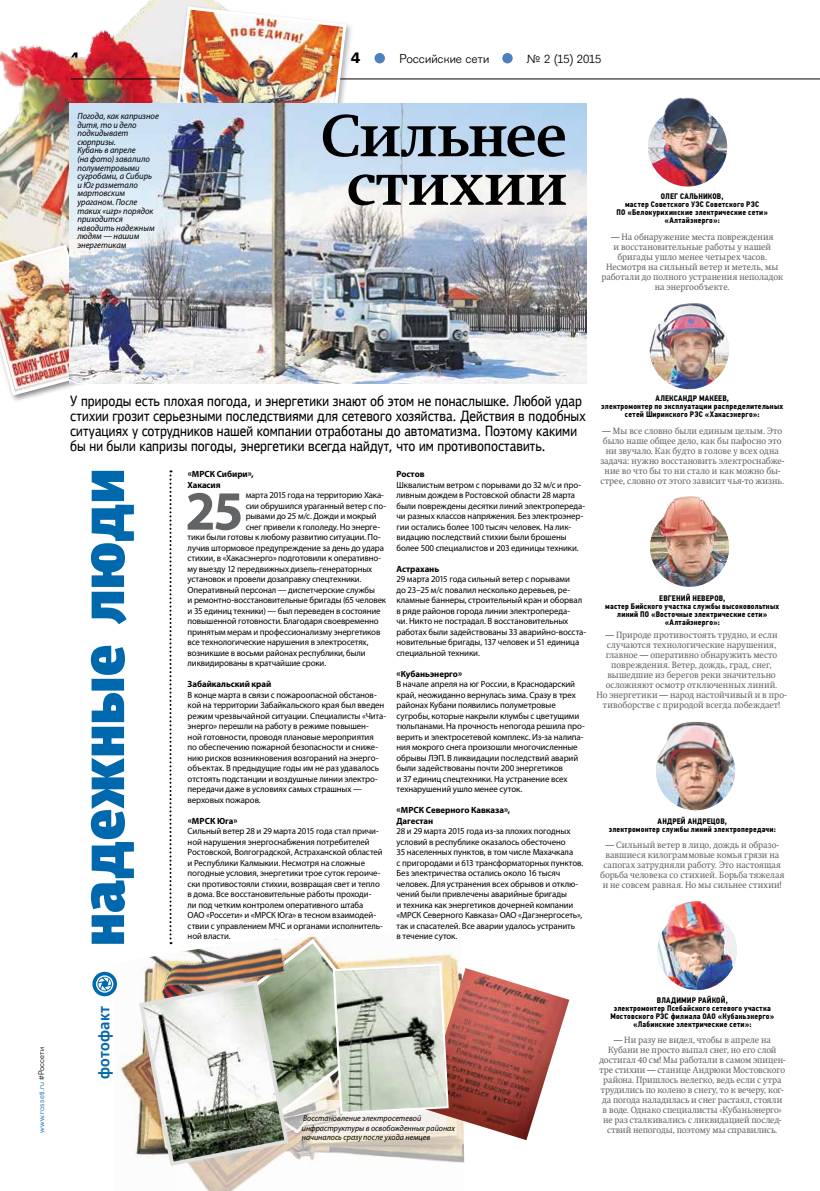
<style>
.page{position:relative;width:820px;height:1191px;background:#fff}
.page>*{position:absolute;margin:0;border:0;box-sizing:border-box;transform-origin:0 0}
.t1{font:700 58.2px/48.6px "Swift C";color:#000;text-align:center}
.t2{font:700 55.7px "Myriad Pro";color:#636466}
.t3{font:16px "Free Set Demi C";letter-spacing:.015em;color:#0068ad;scale:.9 1}
.t4{font:15px "Free Set Bold C";color:#000}
.t5{font:12.6px "Figgins Sans";letter-spacing:-.005em;color:#000}
.t6{font:9px/10.5px "Myriad Pro";letter-spacing:-.01em;color:#000}
.t7{font:9px/10px "Swift C";letter-spacing:.005em;color:#636466;text-align:center;scale:.95 1}
.t8{font:italic 9px/8.6px "Myriad Pro";color:#000;scale:.95 1}
.t9{font:700 9px/10.5px "Myriad Pro";letter-spacing:-.005em;color:#000}
.t10{font:italic 8.4px/9.8px "Myriad Pro";color:#000;scale:.95 1}
.t11{font:700 8.1px/8.1px "PF Din Text Cond Pro";letter-spacing:.025em;color:#000;text-align:center}
.t12{font:8px "Figgins Sans";letter-spacing:.015em;color:#0068ad}
.s1{color:#000}
</style>
<div class="page">
<img style="left:0;top:0;width:218px;height:241px">
<hr style="left:71px;top:79px;width:748px;height:1px;background:#000">
<div style="left:172px;top:3px;width:181px;height:135px;background:#000;opacity:.31"></div>
<img style="left:174px;top:5px;width:174px;height:98px">
<img style="left:109px;top:954px;width:350px;height:200px">
<img style="left:69px;top:103px;width:517px;height:281px">
<svg style="left:169px;top:470px;width:2px;height:433px"></svg>
<img style="left:655px;top:731px;width:79px;height:79px;border-radius:40px">
<img style="left:655px;top:721px;width:81px;height:57px">
<img style="left:647px;top:107px;width:79px;height:79px;border-radius:40px">
<img style="left:635px;top:78px;width:115px;height:71px">
<img style="left:649px;top:310px;width:79px;height:79px;border-radius:40px">
<img style="left:649px;top:303px;width:80px;height:77px">
<img style="left:649px;top:508px;width:79px;height:79px;border-radius:40px">
<img style="left:649px;top:496px;width:81px;height:56px">
<img style="left:657px;top:911px;width:79px;height:79px;border-radius:40px">
<img style="left:657px;top:901px;width:80px;height:64px">
<svg style="left:191px;top:1115px;width:274px;height:76px"></svg>
<svg style="left:291px;top:936px;width:97px;height:196px"></svg>
<img style="left:422px;top:968px;width:147px;height:172px">
<svg style="left:331px;top:962px;width:118px;height:153px;background:#c9ccbf"></svg>
<svg style="left:92px;top:971px;width:25px;height:25px"></svg>
<svg style="left:96px;top:975px;width:17px;height:17px"></svg>
<img style="left:138px;top:904px;width:162px;height:166px">
<img style="left:137px;top:978px;width:154px;height:190px">
<div style="left:502px;top:53px;width:10px;height:10px;background:#4e80c1;border-radius:50%"></div>
<div style="left:374px;top:53px;width:11px;height:10px;background:#4e80c1;border-radius:50%"></div>
<img style="left:0;top:243px;width:585px;height:158px">
<h3 class="t4" style="left:70px;top:50px;width:11px">4</h3>
<p class="t8" style="left:77px;top:111px;width:87px">Погода, как капризное дитя, то и дело подкидывает сюрпризы.<br>Кубань в апреле<br>(на фото) завалило полуметровыми сугробами, а Сибирь<br>и Юг разметало мартовским ураганом. После таких «игр» порядок приходится наводить надежным людям — нашим энергетикам</p>
<h3 class="t4" style="left:351px;top:50px;width:11px">4</h3>
<h3 class="t5" style="left:399px;top:52px;width:91px">Российские сети</h3>
<h3 class="t5" style="left:526px;top:52px;width:76px">№ 2 (15) 2015</h3>
<h1 class="t1" style="left:320px;top:111px;width:248px">Сильнее стихии</h1>
<p class="t11" style="left:616px;top:192px;width:153px">ОЛЕГ САЛЬНИКОВ,<br>мастер Советского УЭС Советского РЭС<br>ПО «Белокурихинские электрические сети» «Алтайэнерго»:</p>
<p class="t7" style="left:601px;top:231px;width:193px">— На обнаружение места повреждения<br>и восстановительные работы у нашей бригады ушло менее четырех часов.<br>Несмотря на сильный ветер и метель, мы работали до полного устранения неполадок на -энергообъекте.</p>
<p class="t12" style="left:37px;top:1132px;width:87px;rotate:-90deg">www.rosseti.ru <span class="s1">#Россети</span></p>
<h3 class="t3" style="left:95px;top:1079px;width:83px;rotate:-90deg">фотофакт</h3>
<p class="t9" style="left:187px;top:468px;width:68px">«МРСК Сибири»,<br>Хакасия</p>
<h2 class="t2" style="left:185px;top:474px;width:60px">25</h2>
<p class="t6" style="left:245px;top:490px;width:140px">марта 2015 года на территорию Хака-</p>
<p class="t6" style="left:245px;top:500px;width:142px">сии обрушился ураганный ветер с по-</p>
<p class="t6" style="left:245px;top:511px;width:132px">рывами до 25 м/с. Дожди и мокрый</p>
<p class="t6" style="left:245px;top:521px;width:136px">снег привели к гололеду. Но энерге-</p>
<p class="t6" style="left:187px;top:532px;width:194px">тики были готовы к любому развитию ситуации. По-</p>
<p class="t6" style="left:187px;top:542px;width:198px">лучив штормовое предупреждение за день до удара</p>
<p class="t6" style="left:187px;top:553px;width:195px">стихии, в «Хакасэнерго» подготовили к оперативно-</p>
<p class="t6" style="left:187px;top:563px;width:186px">му выезду 12 передвижных дизель-генераторных</p>
<p class="t6" style="left:187px;top:574px;width:175px">установок и провели дозаправку спецтехники.</p>
<p class="t6" style="left:187px;top:584px;width:189px">Оперативный персонал — диспетчерские службы</p>
<p class="t6" style="left:187px;top:595px;width:200px">и ремонтно-восстановительные бригады (65 человек</p>
<p class="t6" style="left:187px;top:605px;width:194px">и 35 единиц техники) — был переведен в состояние</p>
<p class="t6" style="left:187px;top:616px;width:192px">повышенной готовности. Благодаря своевременно</p>
<p class="t6" style="left:187px;top:626px;width:194px">принятым мерам и профессионализму энергетиков</p>
<p class="t6" style="left:187px;top:637px;width:182px">все технологические нарушения в электросетях,</p>
<p class="t6" style="left:187px;top:647px;width:180px">возникшие в восьми районах республики, были</p>
<p class="t6" style="left:187px;top:658px;width:140px">ликвидированы в кратчайшие сроки.</p>
<p class="t9" style="left:187px;top:678px;width:85px">Забайкальский край</p>
<p class="t6" style="left:187px;top:689px;width:199px">В конце марта в связи с пожароопасной обстанов&shy;кой на территории Забайкальского края был введен режим чрезвычайной ситуации. Специалисты «Чита&shy;энерго» перешли на работу в режиме повышен-<br>ной готовности, проводя плановые мероприятия<br>по обеспечению пожарной безопасности и сниже&shy;нию рисков возникновения возгораний на энерго&shy;объектах. В предыдущие годы им не раз удавалось отстоять подстанции и воздушные линии электро&shy;передачи даже в условиях самых страшных — верховых пожаров.</p>
<p class="t9" style="left:188px;top:815px;width:51px">«МРСК Юга»</p>
<p class="t6" style="left:187px;top:826px;width:197px">Сильный ветер 28 и 29 марта 2015 года стал причи&shy;ной нарушения энергоснабжения потребителей Ростовской, Волгоградской, Астраханской областей и Республики Калмыкии. Несмотря на сложные погодные условия, энергетики трое суток героиче&shy;ски противостояли стихии, возвращая свет и тепло в дома. Все восстановительные работы проходи&shy;ли под четким контролем оперативного штаба<br>ОАО «Россети» и «МРСК Юга» в тесном взаимодей&shy;ствии с управлением МЧС и органами исполнитель&shy;ной власти.</p>
<p class="t9" style="left:396px;top:468px;width:30px">Ростов</p>
<p class="t6" style="left:396px;top:479px;width:190px">Шквалистым ветром с порывами до 32 м/с и про&shy;ливным дождем в Ростовской области 28 марта были повреждены десятки линий электропереда&shy;чи разных классов напряжения. Без электроэнер&shy;гии остались более 100 тысяч человек. На лик&shy;видацию последствий стихии были брошены более 500 специалистов и 203 единицы техники.</p>
<p class="t9" style="left:396px;top:563px;width:44px">Астрахань</p>
<p class="t6" style="left:396px;top:574px;width:191px">29 марта 2015 года сильный ветер с порывами<br>до 23–25 м/с повалил несколько деревьев, ре&shy;кламные баннеры, строительный кран и оборвал в ряде районов города линии электропереда-<br>чи. Никто не пострадал. В восстановительных работах были задействованы 33 аварийно-восста&shy;новительные бригады, 137 человек и 51 единица специальной техники.</p>
<p class="t9" style="left:396px;top:668px;width:67px">«Кубаньэнерго»</p>
<p class="t6" style="left:396px;top:679px;width:190px">В начале апреля на юг России, в Краснодарский край, неожиданно вернулась зима. Сразу в трех районах Кубани появились полуметровые сугробы, которые накрыли клумбы с цветущими тюльпанами. На прочность непогода решила про&shy;верить и электросетевой комплекс. Из-за налипа&shy;ния мокрого снега произошли многочисленные обрывы ЛЭП. В ликвидации последствий аварий были задействованы почти 200 энергетиков<br>и 37 единиц спецтехники. На устранение всех технарушений ушло менее суток.</p>
<p class="t9" style="left:396px;top:804px;width:115px">«МРСК Северного Кавказа»,<br>Дагестан</p>
<p class="t6" style="left:396px;top:826px;width:188px">28 и 29 марта 2015 года из-за плохих погодных условий в республике оказалось обесточено<br>35 населенных пунктов, в том числе Махачкала<br>с пригородами и 613 трансформаторных пунктов.<br>Без электричества остались около 16 тысяч человек. Для устранения всех обрывов и отклю&shy;чений были привлечены аварийные бригады<br>и техника как энергетиков дочерней компании «МРСК Северного Кавказа» ОАО «Дагэнергосеть», так и спасателей. Все аварии удалось устранить<br>в течение суток.</p>
<p class="t11" style="left:601px;top:394px;width:183px">АЛЕКСАНДР МАКЕЕВ,<br>электромонтер по эксплуатации распределительных сетей Ширинского РЭС «Хакасэнерго»:</p>
<p class="t7" style="left:600px;top:425px;width:195px">— Мы все словно были единым целым. Это было наше общее дело, как бы пафосно это ни звучало. Как будто в голове у всех одна задача: нужно восстановить электроснабже&shy;ние во что бы то ни стало и как можно бы&shy;стрее, словно от этого зависит чья-то жизнь.</p>
<p class="t11" style="left:605px;top:594px;width:175px">ЕВГЕНИЙ НЕВЕРОВ,<br>мастер Бийского участка службы высоковольтных линий ПО «Восточные электрические сети» «Алтайэнерго»:</p>
<p class="t7" style="left:596px;top:629px;width:201px">— Природе противостоять трудно, и если случаются технологические нарушения, главное — оперативно обнаружить место повреждения. Ветер, дождь, град, снег, вышедшие из берегов реки значительно осложняют осмотр отключенных линий.<br>Но энергетики — народ настойчивый и в про&shy;тивоборстве с природой всегда побеждает!</p>
<p class="t11" style="left:608px;top:817px;width:168px">АНДРЕЙ АНДРЕЦОВ,<br>электромонтер службы линий электропередачи:</p>
<p class="t7" style="left:600px;top:840px;width:195px">— Сильный ветер в лицо, дождь и образо&shy;вавшиеся килограммовые комья грязи на сапогах затрудняли работу. Это настоящая борьба человека со стихией. Борьба тяжелая и не совсем равная. Но мы сильнее стихии!</p>
<p class="t10" style="left:302px;top:1113px;width:163px">Восстановление электросетевой инфраструктуры в освобожденных районах начиналось сразу после ухода немцев</p>
<p class="t11" style="left:610px;top:996px;width:165px">ВЛАДИМИР РАЙКОЙ,<br>электромонтер Псебайского сетевого участка Мостовского РЭС филиала ОАО «Кубаньэнерго» «Лабинские электрические сети»:</p>
<p class="t7" style="left:599px;top:1034px;width:197px">— Ни разу не видел, чтобы в апреле на Кубани не просто выпал снег, но его слой достигал 40 см! Мы работали в самом эпицен&shy;тре стихии — станице Андрюки Мостовского района. Пришлось нелегко, ведь если с утра трудились по колено в снегу, то к вечеру, ког&shy;да погода наладилась и снег растаял, стояли в воде. Однако специалисты «Кубаньэнерго» не раз сталкивались с ликвидацией послед&shy;ствий непогоды, поэтому мы справились.</p>
</div>
